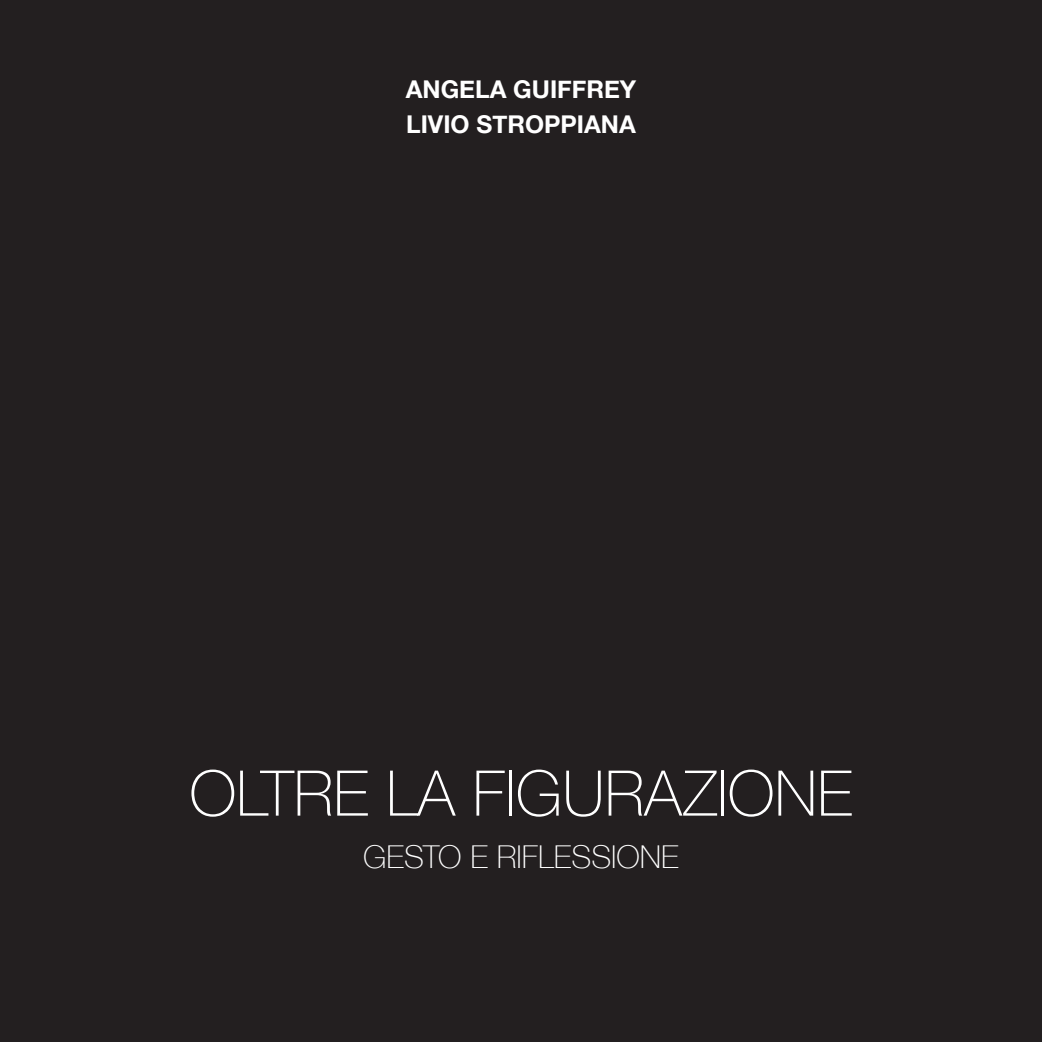
<style>
.page{position:relative;width:1042px;height:1042px;background:#231f20}
.page>*{position:absolute;margin:0;border:0;box-sizing:border-box;transform-origin:0 0}
.t1{font:100 63px "Helvetica Neue";color:#fff}
.t2{font:100 31.5px "Helvetica Neue";color:#fff}
.t3{font:700 24.5px/34.3px "Helvetica Neue";color:#fff}
</style>
<div class="page">
<p class="t3" style="left:406px;top:73px;width:232px">ANGELA GUIFFREY<br>LIVIO STROPPIANA</p>
<h1 class="t1" style="left:189px;top:745px;width:664px">OLTRE LA FIGURAZIONE</h1>
<p class="t2" style="left:363px;top:833px;width:317px">GESTO E RIFLESSIONE</p>
</div>
